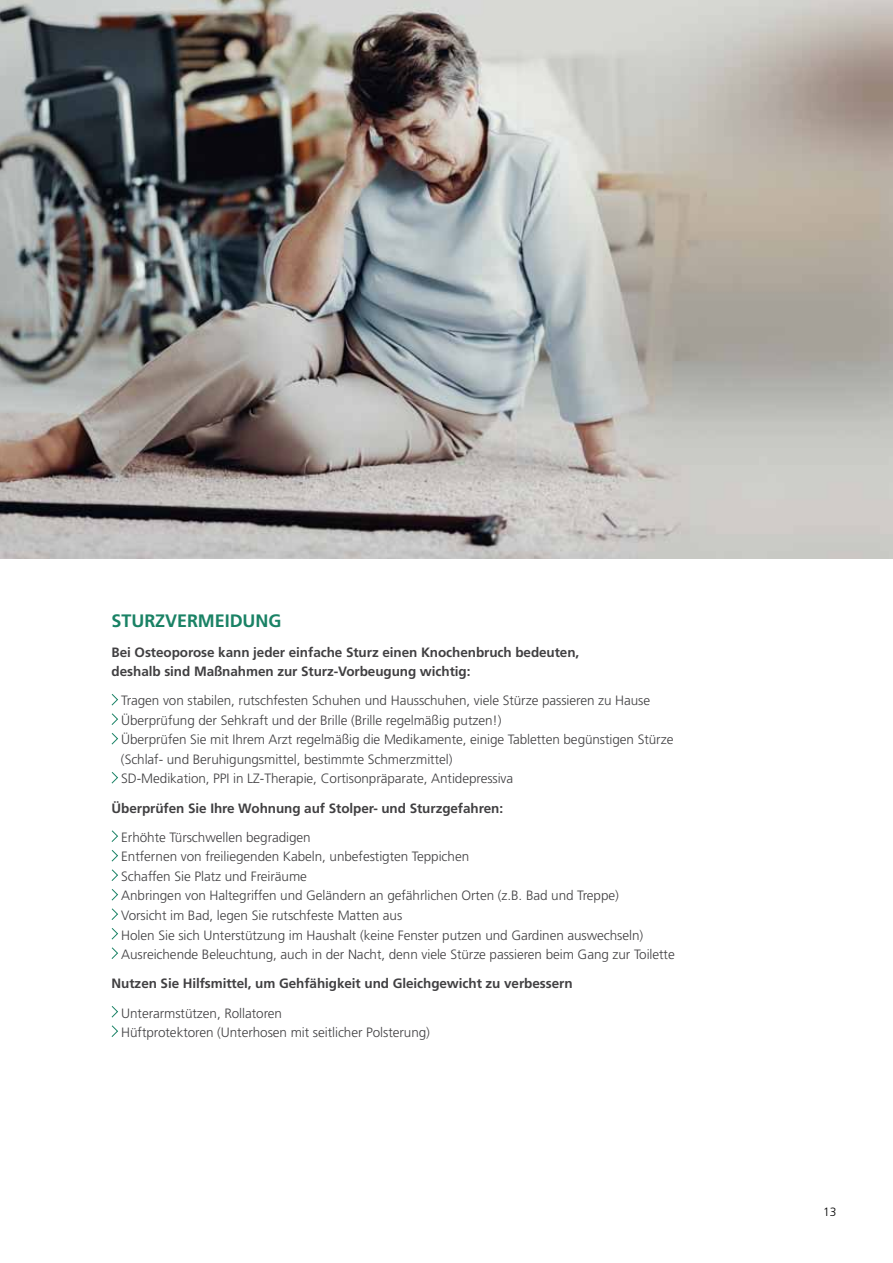
<style>
.page{position:relative;width:893px;height:1263px;background:#fff}
.page>*{position:absolute;margin:0;border:0;box-sizing:border-box;transform-origin:0 0}
.t1{font:700 18px "Frutiger LT Pro";letter-spacing:-.005em;color:#1a8265}
.t2{font:300 13.5px/19.5px "Frutiger LT Pro";letter-spacing:-.005em;color:#414042}
.t3{font:700 13.5px/19.5px "Frutiger LT Pro";letter-spacing:-.005em;color:#414042}
.t4{font:300 12px "Frutiger LT Pro";color:#000}
</style>
<div class="page">
<img style="left:0;top:0;width:893px;height:558px">
<svg style="left:111px;top:694px;width:7px;height:12px"></svg>
<svg style="left:111px;top:713px;width:7px;height:12px"></svg>
<svg style="left:111px;top:733px;width:7px;height:12px"></svg>
<svg style="left:111px;top:772px;width:7px;height:12px"></svg>
<svg style="left:111px;top:830px;width:7px;height:12px"></svg>
<svg style="left:111px;top:850px;width:7px;height:12px"></svg>
<svg style="left:111px;top:869px;width:7px;height:12px"></svg>
<svg style="left:111px;top:889px;width:7px;height:12px"></svg>
<svg style="left:111px;top:908px;width:7px;height:12px"></svg>
<svg style="left:111px;top:928px;width:7px;height:12px"></svg>
<svg style="left:111px;top:947px;width:7px;height:12px"></svg>
<svg style="left:111px;top:1006px;width:7px;height:12px"></svg>
<svg style="left:111px;top:1025px;width:7px;height:12px"></svg>
<h1 class="t1" style="left:112px;top:610px;width:157px">Sturzvermeidung</h1>
<p class="t3" style="left:112px;top:642px;width:469px">Bei Osteoporose kann jeder einfache Sturz einen Knochenbruch bedeuten, deshalb sind Maßnahmen zur Sturz-Vorbeugung wichtig:</p>
<p class="t2" style="left:121px;top:691px;width:554px">Tragen von stabilen, rutschfesten Schuhen und Hausschuhen, viele Stürze passieren zu Hause Überprüfung der Sehkraft und der Brille (Brille regelmäßig putzen!)<br>Überprüfen Sie mit Ihrem Arzt regelmäßig die Medikamente, einige Tabletten begünstigen Stürze (Schlaf- und Beruhigungsmittel, bestimmte Schmerzmittel)<br>SD-Medikation, PPI in LZ-Therapie, Cortisonpräparate, Antidepressiva</p>
<p class="t3" style="left:112px;top:798px;width:393px">Überprüfen Sie Ihre Wohnung auf Stolper- und Sturzgefahren:</p>
<p class="t2" style="left:121px;top:828px;width:555px">Erhöhte Türschwellen begradigen<br>Entfernen von freiliegenden Kabeln, unbefestigten Teppichen<br>Schaffen Sie Platz und Freiräume<br>Anbringen von Haltegriffen und Geländern an gefährlichen Orten (z.B. Bad und Treppe)<br>Vorsicht im Bad, legen Sie rutschfeste Matten aus<br>Holen Sie sich Unterstützung im Haushalt (keine Fenster putzen und Gardinen auswechseln)<br>Ausreichende Beleuchtung, auch in der Nacht, denn viele Stürze passieren beim Gang zur Toilette</p>
<p class="t3" style="left:112px;top:974px;width:463px">Nutzen Sie Hilfsmittel, um Gehfähigkeit und Gleichgewicht zu verbessern</p>
<p class="t2" style="left:121px;top:1003px;width:310px">Unterarmstützen, Rollatoren<br>Hüftprotektoren (Unterhosen mit seitlicher Polsterung)</p>
<p class="t4" style="left:823px;top:1204px;width:15px">13</p>
</div>
